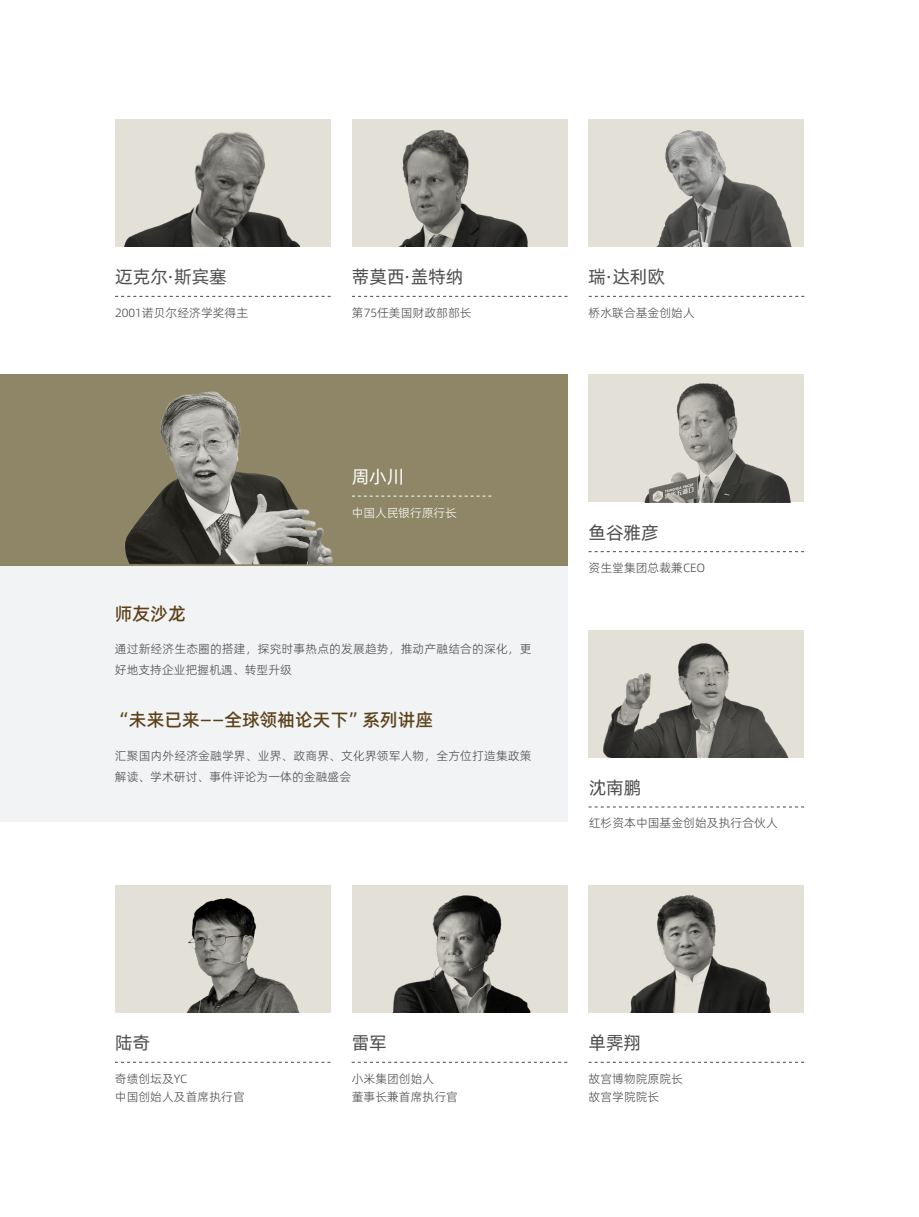
<style>
.page{position:relative;width:919px;height:1217px;background:#fff}
.page>*{position:absolute;margin:0;border:0;box-sizing:border-box;transform-origin:0 0}
.t1{font:18px "Alibaba Pu Hui Ti 2 55 Regular";letter-spacing:-.01em;color:#4b4c4d}
.主标题{font:18px "Alibaba Pu Hui Ti 2 65 Medium";color:#5b411a}
.t2{font:18px "Alibaba Pu Hui Ti 2 55 Regular";color:#fff}
.内文{font:12px/21px "Alibaba Pu Hui Ti 2 45 Light";color:#4b4c4d}
.t3{font:12px "Alibaba Pu Hui Ti 2 45 Light";letter-spacing:-.01em;color:#fff}
</style>
<div class="page">
<div style="left:0;top:566px;width:567px;height:255px;background:#f2f3f4"></div>
<div style="left:0;top:374px;width:567px;height:192px;background:#8e8666"></div>
<img style="left:125px;top:391px;width:208px;height:173px">
<img style="left:115px;top:885px;width:215px;height:127px">
<div style="left:588px;top:119px;width:216px;height:128px;background:#e3e1d7"></div>
<img style="left:656px;top:130px;width:136px;height:117px">
<div style="left:588px;top:374px;width:215px;height:128px;background:#e3e1d7"></div>
<img style="left:644px;top:383px;width:147px;height:119px">
<img style="left:115px;top:119px;width:215px;height:128px">
<svg style="left:588px;top:551px;width:216px;height:1px"></svg>
<div style="left:588px;top:629px;width:216px;height:128px;background:#e3e1d7"></div>
<img style="left:604px;top:643px;width:184px;height:114px">
<svg style="left:588px;top:806px;width:216px;height:1px"></svg>
<div style="left:352px;top:884px;width:215px;height:128px;background:#e3e1d7"></div>
<img style="left:393px;top:895px;width:138px;height:117px">
<svg style="left:351px;top:1061px;width:216px;height:1px"></svg>
<div style="left:588px;top:884px;width:215px;height:128px;background:#e3e1d7"></div>
<img style="left:630px;top:895px;width:141px;height:117px">
<svg style="left:588px;top:1061px;width:216px;height:1px"></svg>
<svg style="left:115px;top:1061px;width:215px;height:1px"></svg>
<div style="left:352px;top:119px;width:215px;height:128px;background:#e3e1d7"></div>
<img style="left:398px;top:131px;width:130px;height:116px">
<svg style="left:352px;top:296px;width:215px;height:1px"></svg>
<svg style="left:115px;top:296px;width:215px;height:1px"></svg>
<svg style="left:352px;top:495px;width:139px;height:1px"></svg>
<svg style="left:588px;top:296px;width:216px;height:1px"></svg>
<p class="t1" style="left:115px;top:263px;width:113px">迈克尔·斯宾塞</p>
<p class="内文" style="left:115px;top:302px;width:135px">2001诺贝尔经济学奖得主</p>
<p class="t1" style="left:352px;top:263px;width:113px">蒂莫西·盖特纳</p>
<p class="内文" style="left:352px;top:302px;width:121px">第75任美国财政部部长</p>
<p class="t1" style="left:588px;top:263px;width:78px">瑞·达利欧</p>
<p class="内文" style="left:588px;top:302px;width:108px">桥水联合基金创始人</p>
<p class="t2" style="left:351px;top:463px;width:54px">周小川</p>
<p class="t3" style="left:351px;top:503px;width:107px">中国人民银行原行长</p>
<p class="主标题" style="left:115px;top:599px;width:72px">师友沙龙</p>
<p class="内文" style="left:115px;top:638px;width:418px">通过新经济生态圈的搭建，探究时事热点的发展趋势，推动产融结合的深化，更好地支持企业把握机遇、转型升级</p>
<p class="主标题" style="left:115px;top:706px;width:320px">“未来已来——全球领袖论天下”系列讲座</p>
<p class="内文" style="left:115px;top:744px;width:418px">汇聚国内外经济金融学界、业界、政商界、文化界领军人物，全方位打造集政策解读、学术研讨、事件评论为一体的金融盛会</p>
<p class="t1" style="left:588px;top:518px;width:72px">鱼谷雅彦</p>
<p class="内文" style="left:588px;top:556px;width:118px">资生堂集团总裁兼CEO</p>
<p class="t1" style="left:588px;top:774px;width:54px">沈南鹏</p>
<p class="内文" style="left:588px;top:811px;width:190px">红杉资本中国基金创始及执行合伙人</p>
<p class="t1" style="left:115px;top:1029px;width:37px">陆奇</p>
<p class="内文" style="left:115px;top:1067px;width:74px">奇绩创坛及YC</p>
<p class="内文" style="left:115px;top:1085px;width:131px">中国创始人及首席执行官</p>
<p class="t1" style="left:351px;top:1029px;width:37px">雷军</p>
<p class="内文" style="left:351px;top:1067px;width:84px">小米集团创始人</p>
<p class="内文" style="left:351px;top:1085px;width:108px">董事长兼首席执行官</p>
<p class="t1" style="left:588px;top:1029px;width:54px">单霁翔</p>
<p class="内文" style="left:588px;top:1067px;width:96px">故宫博物院原院长</p>
<p class="内文" style="left:588px;top:1085px;width:72px">故宫学院院长</p>
</div>
